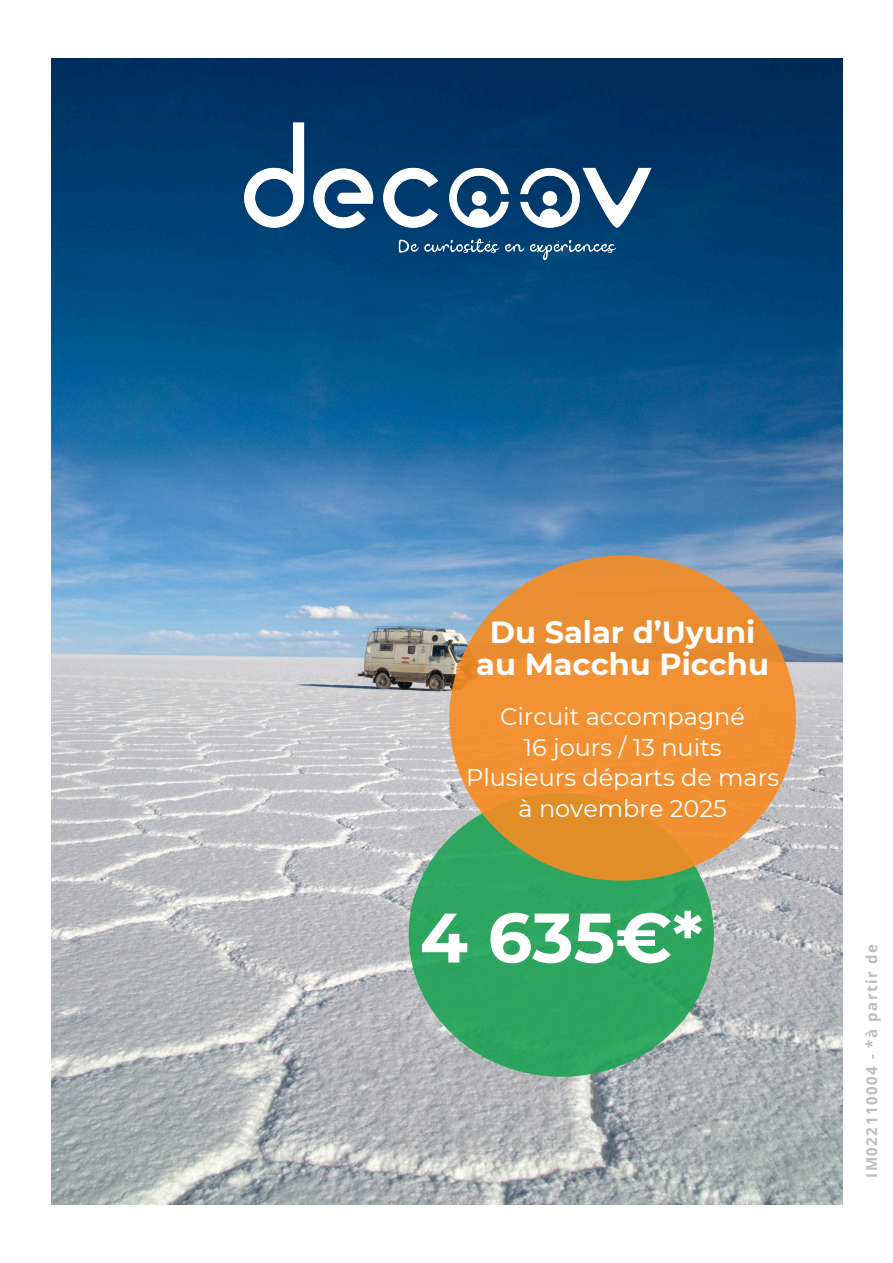
<style>
.page{position:relative;width:893px;height:1263px;background:#fff}
.page>*{position:absolute;margin:0;border:0;box-sizing:border-box;transform-origin:0 0}
.t1{font:700 69.9px "Montserrat";color:#fff}
.t2{font:700 30.53px/32.6px "Montserrat";color:#fff;text-align:center}
.t3{font:24px/30.9px "Montserrat";color:#fff;text-align:center}
.t4{font:700 15px "Open Sans";letter-spacing:.105em;color:#bdbbbe}
</style>
<div class="page">
<img style="left:51px;top:59px;width:791px;height:1145px">
<div style="left:409px;top:793px;width:305px;height:284px;background:#2da560;border-radius:50%"></div>
<div style="left:449px;top:555px;width:347px;height:326px;background:linear-gradient(to right,#eb8f31,#ee9032);border-radius:50%"></div>
<img style="left:221px;top:100px;width:451px;height:183px">
<h2 class="t2" style="left:476px;top:615px;width:294px">Du Salar d’Uyuni au Macchu Picchu</h2>
<h3 class="t3" style="left:466px;top:700px;width:314px">Circuit accompagné<br>16 jours / 13 nuits<br>Plusieurs départs de mars à novembre 2025</h3>
<h1 class="t1" style="left:420px;top:895px;width:284px">4 635€*</h1>
<p class="t4" style="left:861px;top:1178px;width:236px;rotate:-90deg">IM022110004 - *à partir de</p>
</div>
